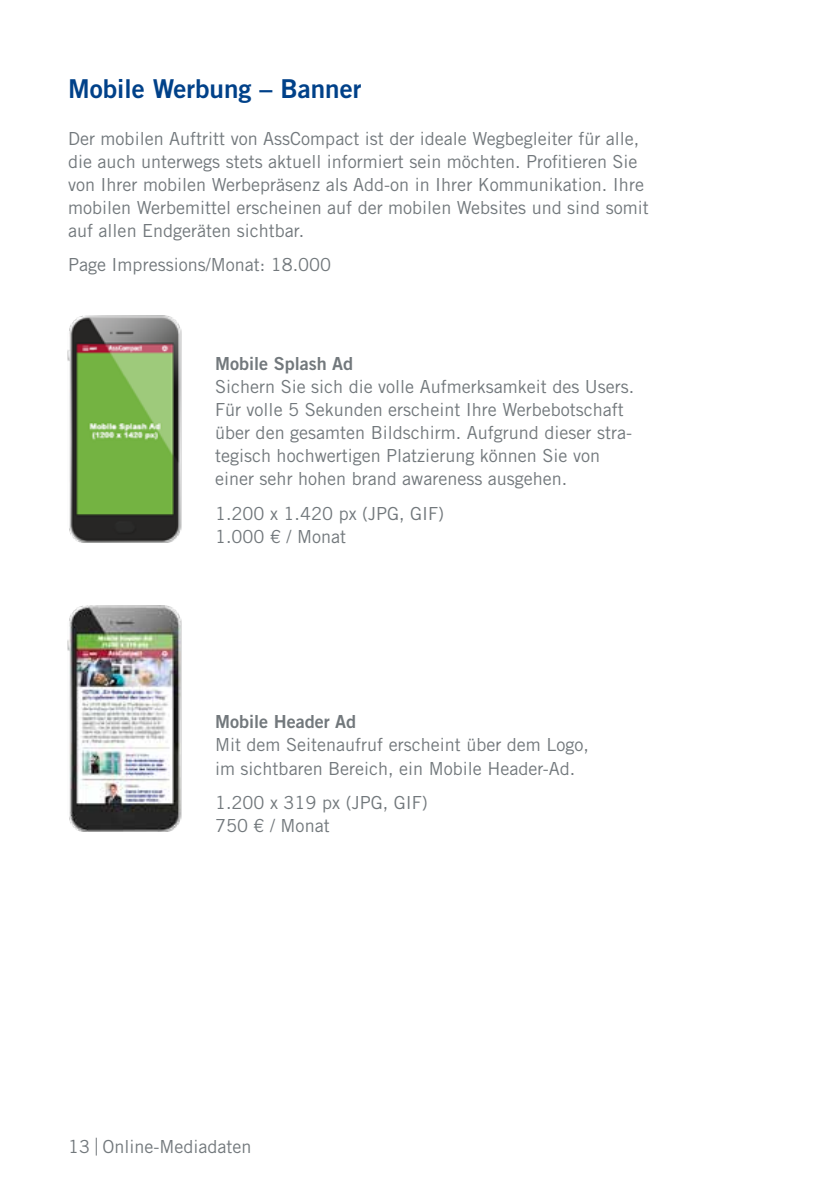
<style>
.page{position:relative;width:840px;height:1191px;background:#fff}
.page>*{position:absolute;margin:0;border:0;box-sizing:border-box;transform-origin:0 0}
.t1{font:26px "Trade Gothic LT Std Bd 2";color:#004189}
.t2{font:18px/23px "Trade Gothic LT Std";color:#72787c}
.t3{font:18px "Trade Gothic LT Std Bd 2";color:#72787c}
</style>
<div class="page">
<svg style="left:96px;top:1137px;width:1px;height:18px"></svg>
<img style="left:67px;top:316px;width:115px;height:226px">
<img style="left:67px;top:605px;width:115px;height:227px">
<h1 class="t1" style="left:68px;top:73px;width:294px">Mobile Werbung – Banner</h1>
<p class="t2" style="left:68px;top:127px;width:582px">Der mobilen Auftritt von AssCompact ist der ideale Wegbegleiter für alle, die auch unterwegs stets aktuell informiert sein möchten. Profitieren Sie von Ihrer mobilen Werbepräsenz als Add-on in Ihrer Kommunikation. Ihre mobilen Werbemittel erscheinen auf der mobilen Websites und sind somit auf allen Endgeräten sichtbar.</p>
<p class="t2" style="left:68px;top:253px;width:264px">Page Impressions/Monat: 18.000</p>
<p class="t3" style="left:215px;top:352px;width:140px">Mobile Splash Ad</p>
<p class="t2" style="left:215px;top:375px;width:420px">Sichern Sie sich die volle Aufmerksamkeit des Users.<br>Für volle 5 Sekunden erscheint Ihre Werbebotschaft über den gesamten Bildschirm. Aufgrund dieser stra&shy;tegisch hochwertigen Platzierung können Sie von einer sehr hohen brand awareness ausgehen.</p>
<p class="t2" style="left:215px;top:501px;width:230px">1.200 x 1.420 px (JPG, GIF)<br>1.000 € / Monat</p>
<p class="t3" style="left:215px;top:711px;width:142px">Mobile Header Ad</p>
<p class="t2" style="left:215px;top:733px;width:375px">Mit dem Seitenaufruf erscheint über dem Logo, im sichtbaren Bereich, ein Mobile Header-Ad.</p>
<p class="t2" style="left:215px;top:790px;width:214px">1.200 x 319 px (JPG, GIF)<br>750 € / Monat</p>
<p class="t2" style="left:68px;top:1134px;width:185px">13 Online-Mediadaten</p>
</div>
